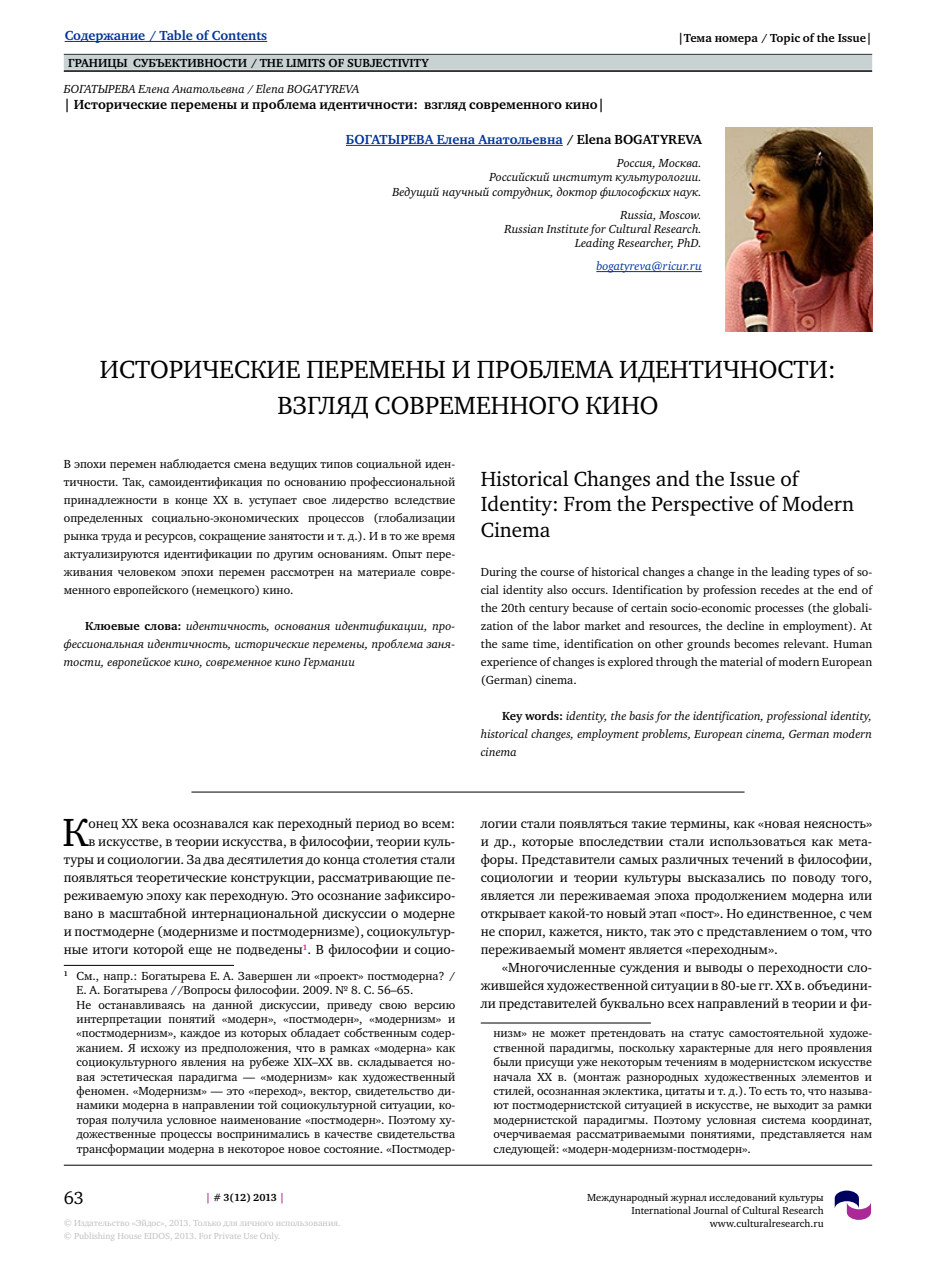
<style>
.page{position:relative;width:936px;height:1276px;background:#fff}
.page>*{position:absolute;margin:0;border:0;box-sizing:border-box;transform-origin:0 0}
.t1{font:40.35px "Charter C";color:#000}
.t2{font:25.5px/36px "Charter C";letter-spacing:.12em;color:#000;text-align:center}
.t3{font:21px/25.2px "Charter C";color:#000}
.t4{font:18px "Charter C";color:#000}
.t5{font:13.5px/18px "Charter C";color:#000;text-align:justify}
.t6{font:700 13.5px "Charter C";color:#039}
.t7{font:700 13.5px "Charter C";color:#000}
.t8{font:12px/14.4px "Charter C";color:#000;text-align:justify}
.t9{font:italic 12px/14.4px "Charter C";color:#000;text-align:right}
.t10{font:700 12px "Charter C";color:#000}
.t11{font:italic 12px "Charter C";color:#039}
.t12{font:10.5px/12.6px "Charter C";color:#000;text-align:right}
.t13{font:700 10.5px "Charter C";letter-spacing:-.01em;color:#000}
.t14{font:9px/12.8px "Charter C";color:#c0c0c0}
.s1{color:#000}
.s2{font-weight:700;font-style:normal}
.s3{color:#ab2996}
</style>
<div class="page">
<hr style="left:64px;top:54px;width:808px;height:1px;background:#000">
<div style="left:64px;top:55px;width:808px;height:15px;background:#c8d2d2"></div>
<hr style="left:64px;top:1165px;width:808px;height:1px;background:#000">
<hr style="left:64px;top:70px;width:808px;height:2px;background:#000">
<svg style="left:834px;top:1190px;width:37px;height:30px"></svg>
<hr style="left:65px;top:41px;width:202px;height:1px;background:#039">
<hr style="left:346px;top:145px;width:216px;height:1px;background:#039">
<hr style="left:596px;top:271px;width:106px;height:1px;background:#039">
<hr style="left:191px;top:792px;width:553px;height:1px;background:#000">
<hr style="left:64px;top:965px;width:170px;height:1px;background:#000">
<hr style="left:480px;top:1022px;width:171px;height:1px;background:#000">
<img style="left:725px;top:128px;width:147px;height:204px">
<p class="t6" style="left:65px;top:28px;width:204px">Содержание / Table of Contents</p>
<p class="t10" style="left:678px;top:31px;width:196px">|Тема номера / Topic of the Issue|</p>
<p class="t10" style="left:68px;top:56px;width:362px">Границы субъективности / The Limits of Subjectivity</p>
<p class="t9" style="left:64px;top:82px;width:297px">БОГАТЫРЕВА Елена Анатольевна / Elena BOGATYREVA</p>
<p class="t7" style="left:64px;top:97px;width:542px">| Исторические перемены и проблема идентичности: взгляд современного кино|</p>
<p class="t6" style="left:346px;top:132px;width:36px">БО ГАТЫРЕВА</p>
<p class="t6" style="left:437px;top:132px;width:267px">Елена Анатольевна <span class="s1">/ Elena BOGATYREVA</span></p>
<p class="t9" style="left:392px;top:156px;width:311px">Россия, Москва.<br>Российский институт культурологии.<br>Ведущий научный сотрудник, доктор философских наук.</p>
<p class="t9" style="left:504px;top:208px;width:199px">Russia, Moscow.<br>Russian Institute for Cultural Research.<br>Leading Researcher, PhD.</p>
<p class="t11" style="left:596px;top:260px;width:107px">bogatyreva@ricur.ru</p>
<h2 class="t2" style="left:100px;top:352px;width:737px">Исторические перемены и проблема идентичности : взгляд современного кино</h2>
<p class="t8" style="left:64px;top:455px;width:393px;line-height:18px">В эпохи перемен наблюдается смена ведущих типов социальной иден&shy;тичности. Так, самоидентификация по основанию профессиональной принадлежности в конце ХХ в. уступает свое лидерство вследствие определенных социально-экономических процессов (глобализации рынка труда и ресурсов, сокращение занятости и т. д.). И в то же время актуализируются идентификации по другим основаниям. Опыт пере&shy;живания человеком эпохи перемен рассмотрен на материале совре&shy;менного европейского (немецкого) кино.</p>
<p class="t9" style="left:64px;top:617px;width:393px;line-height:18px;text-align:justify;text-indent:21px"><span class="s2">Клюевые слова:</span> идентичность, основания идентификации, про&shy;фессиональная идентичность, исторические перемены, проблема заня&shy;тости, европейское кино, современное кино Германии</p>
<p class="t5" style="left:64px;top:815px;width:393px;text-align:right">онец ХХ века осознавался как переходный период во всем:<br>в искусстве, в теории искусства, в философии, теории куль&shy;туры и социологии. За два десятилетия до конца столетия стали появляться теоретические конструкции, рассматривающие пе&shy;реживаемую эпоху как переходную. Это осознание зафиксиро&shy;вано в масштабной интернациональной дискуссии о модерне и постмодерне (модернизме и постмодернизме), социокультур&shy;ные итоги которой еще не подведены<sup>1</sup>. В философии и социо-</p>
<p class="t8" style="left:77px;top:968px;width:380px;text-align:left;text-indent:-13px"><sup>1</sup> См., напр.: Богатырева Е . А. Завершен ли «проект» постмодерна? / Е. А. Богатырева //Вопросы философии. 2009. № 8. С . 56–65.<br>Не останавливаясь на данной дискуссии, приведу свою версию интерпретации понятий «модерн», «постмодерн», «модернизм» и «постмодернизм», каждое из которых обладает собственным содер&shy;жанием. Я исхожу из предположения, что в рамках «модерна» как социокультурного явления на рубеже XIX–XX вв. складывается но&shy;вая эстетическая парадигма — «модернизм» как художественный феномен. «Модернизм» — это «переход», вектор, свидетельство ди&shy;намики модерна в направлении той социокультурной ситуации, ко&shy;торая получила условное наименование «постмодерн». Поэтому ху&shy;дожественные процессы воспринимались в качестве свидетельства трансформации модерна в некоторое новое состояние. «Постмодер-</p>
<h1 class="t1" style="left:62px;top:810px;width:27px">К</h1>
<h3 class="t3" style="left:480px;top:467px;width:375px">Historical Changes and the Issue of<br>Identity: From the Perspective of Modern<br>Cinema</h3>
<p class="t8" style="left:480px;top:563px;width:393px;line-height:18px">During the course of historical changes a change in the leading types of so&shy;cial identity also occurs. Identification by profession recedes at the end of the 20th century because of certain socio-economic processes (the globali&shy;zation of the labor market and resources, the decline in employment). At the same time, identification on other grounds becomes relevant. Human experience of changes is explored through the material of modern European (German) cinema.</p>
<p class="t9" style="left:481px;top:707px;width:393px;line-height:18px;text-align:justify;text-indent:21px"><span class="s2">Key words:</span> identity, the basis for the identification, professional identity, historical changes, employment problems, European cinema, German modern cinema</p>
<p class="t5" style="left:480px;top:815px;width:393px">логии стали появляться такие термины, как «новая неясность» и др., которые впоследствии стали использоваться как мета&shy;форы. Представители самых различных течений в философии, социологии и теории культуры высказались по поводу того, является ли переживаемая эпоха продолжением модерна или открывает какой-то новый этап «пост». Но единственное, с чем не спорил, кажется, никто, так это с представлением о том, что переживаемый момент является «переходным».</p>
<p class="t5" style="left:480px;top:959px;width:393px;text-indent:21px">«Многочисленные суждения и выводы о переходности сло&shy;жившейся художественной ситуации в 80-ые гг. ХХ в. объедини&shy;ли представителей буквально всех направлений в теории и фи-</p>
<p class="t8" style="left:493px;top:1026px;width:380px">низм» не может претендовать на статус самостоятельной художе&shy;ственной парадигмы, поскольку характерные для него проявления были присущи уже некоторым течениям в модернистском искусстве начала ХХ в. (монтаж разнородных художественных элементов и стилей, осознанная эклектика, цитаты и т. д.). То есть то, что называ&shy;ют постмодернистской ситуацией в искусстве, не выходит за рамки модернистской парадигмы. Поэтому условная система координат, очерчиваемая рассматриваемыми понятиями, представляется нам следующей: «модерн-модернизм-постмодерн».</p>
<h3 class="t4" style="left:64px;top:1188px;width:22px">63</h3>
<p class="t12" style="left:587px;top:1191px;width:238px">Международный журнал исследований культуры<br>International Journal of Cultural Research www.culturalresearch.ru</p>
<p class="t13" style="left:206px;top:1192px;width:81px"><span class="s3">|</span> # 3(12) 2013 <span class="s3">|</span></p>
<p class="t14" style="left:64px;top:1217px;width:278px">© Издательство «Эйдос», 2013. Только для личного использования. © Publishing House EIDOS, 2013. For Private Use Only.</p>
</div>
